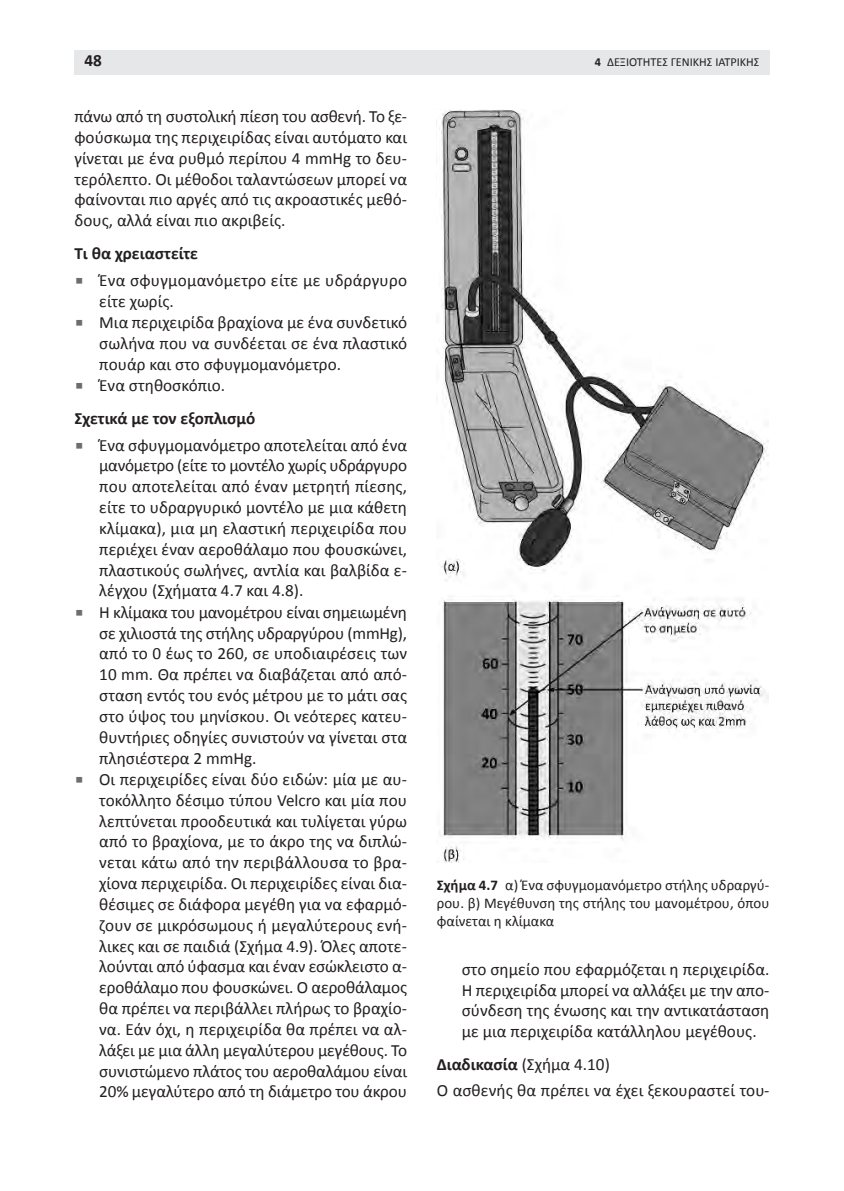
<style>
.page{position:relative;width:844px;height:1191px;background:#fff}
.page>*{position:absolute;margin:0;border:0;box-sizing:border-box;transform-origin:0 0}
.t1{font:17.15px/20.8px "Calibri";color:#231f20;text-align:justify}
.t2{font:700 17.15px/33.2px "Calibri";color:#231f20}
.t3{font:14.88px/17.8px "Calibri";color:#231f20;text-align:justify}
.t4{font:12.25px "Calibri";color:#231f20}
.s1{font-weight:700}
.s2{font-family:"Lucida Grande";font-weight:700;color:#6c6d70}
.s3{font-family:"Lucida Grande";color:#6c6d70}
.s4{font-weight:400}
</style>
<div class="page">
<div style="left:74px;top:50px;width:695px;height:24px;background:#e6e7e9"></div>
<img style="left:439px;top:110px;width:329px;height:752px">
<p class="t2" style="left:84px;top:45px;width:19px">48</p>
<p class="t4" style="left:594px;top:57px;width:166px"><span class="s1">4</span> ΔΕΞΙΟΤΗΤΕΣ ΓΕΝΙΚΗΣ ΙΑΤΡΙΚΗΣ</p>
<p class="t1" style="left:74px;top:107px;width:334px">πάνω από τη συστολική πίεση του ασθενή. Το ξε&shy;φούσκωμα της περιχειρίδας είναι αυτόματο και γίνεται με ένα ρυθμό περίπου 4 mmHg το δευ&shy;τερόλεπτο. Οι μέθοδοι ταλαντώσεων μπορεί να φαίνονται πιο αργές από τις ακροαστικές μεθό&shy;δους, αλλά είναι πιο ακριβείς.</p>
<p class="t2" style="left:74px;top:238px;width:125px">τι θα χρειαστείτε</p>
<p class="t1" style="left:99px;top:271px;width:309px;text-indent:-25px"><span class="s2">■</span> Ένα σφυγμομανόμετρο είτε με υδράργυρο είτε χωρίς.</p>
<p class="t1" style="left:99px;top:313px;width:309px;text-indent:-25px"><span class="s2">■</span> Μια περιχειρίδα βραχίονα με ένα συνδετικό σωλήνα που να συνδέεται σε ένα πλαστικό πουάρ και στο σφυγμομανόμετρο.</p>
<p class="t2" style="left:74px;top:370px;width:182px"><span class="s3">■</span> <span class="s4">Ένα στηθοσκόπιο.<br></span>Σχετικά με τον εξοπλισμό</p>
<p class="t1" style="left:99px;top:436px;width:309px;text-indent:-25px"><span class="s2">■</span> Ένα σφυγμομανόμετρο αποτελείται από ένα μανόμετρο (είτε το μοντέλο χωρίς υδράργυρο που αποτελείται από έναν μετρητή πίεσης, είτε το υδραργυρικό μοντέλο με μια κάθετη κλίμακα), μια μη ελαστική περιχειρίδα που περιέχει έναν αεροθάλαμο που φουσκώνει, πλαστικούς σωλήνες, αντλία και βαλβίδα ε&shy;λέγχου (Σχήματα 4.7 και 4.8).</p>
<p class="t1" style="left:99px;top:603px;width:309px;text-indent:-25px"><span class="s2">■</span> Η κλίμακα του μανομέτρου είναι σημειωμένη σε χιλιοστά της στήλης υδραργύρου (mmHg), από το 0 έως το 260, σε υποδιαιρέσεις των 10 mm. Θα πρέπει να διαβάζεται από από&shy;σταση εντός του ενός μέτρου με το μάτι σας στο ύψος του μηνίσκου. Οι νεότερες κατευ&shy;θυντήριες οδηγίες συνιστούν να γίνεται στα πλησιέστερα 2 mmHg.</p>
<p class="t1" style="left:99px;top:770px;width:309px;text-indent:-25px"><span class="s2">■</span> Οι περιχειρίδες είναι δύο ειδών: μία με αυ&shy;τοκόλλητο δέσιμο τύπου Velcro και μία που λεπτύνεται προοδευτικά και τυλίγεται γύρω από το βραχίονα, με το άκρο της να διπλώ&shy;νεται κάτω από την περιβάλλουσα το βρα&shy;χίονα περιχειρίδα. Οι περιχειρίδες είναι δια&shy;θέσιμες σε διάφορα μεγέθη για να εφαρμό&shy;ζουν σε μικρόσωμους ή μεγαλύτερους ενή&shy;λικες και σε παιδιά (Σχήμα 4.9). Όλες αποτε&shy;λούνται από ύφασμα και έναν εσώκλειστο α&shy;εροθάλαμο που φουσκώνει. Ο αεροθάλαμος θα πρέπει να περιβάλλει πλήρως το βραχίο&shy;να. Εάν όχι, η περιχειρίδα θα πρέπει να αλ&shy;λάξει με μια άλλη μεγαλύτερου μεγέθους. Το συνιστώμενο πλάτος του αεροθαλάμου είναι 20% μεγαλύτερο από τη διάμετρο του άκρου</p>
<p class="t3" style="left:437px;top:877px;width:334px"><span class="s1">Σχήμα 4.7</span> α) Ένα σφυγμομανόμετρο στήλης υδραργύ&shy;ρου. β) Μεγέθυνση της στήλης του μανομέτρου, όπου φαίνεται η κλίμακα</p>
<p class="t1" style="left:461px;top:960px;width:309px">στο σημείο που εφαρμόζεται η περιχειρίδα.<br>Η περιχειρίδα μπορεί να αλλάξει με την απο&shy;σύνδεση της ένωσης και την αντικατάσταση με μια περιχειρίδα κατάλληλου μεγέθους.</p>
<p class="t1" style="left:437px;top:1053px;width:334px;line-height:25.6px"><span class="s1">Διαδικασία</span> (Σχήμα 4.10)<br>Ο ασθενής θα πρέπει να έχει ξεκουραστεί του-</p>
</div>
